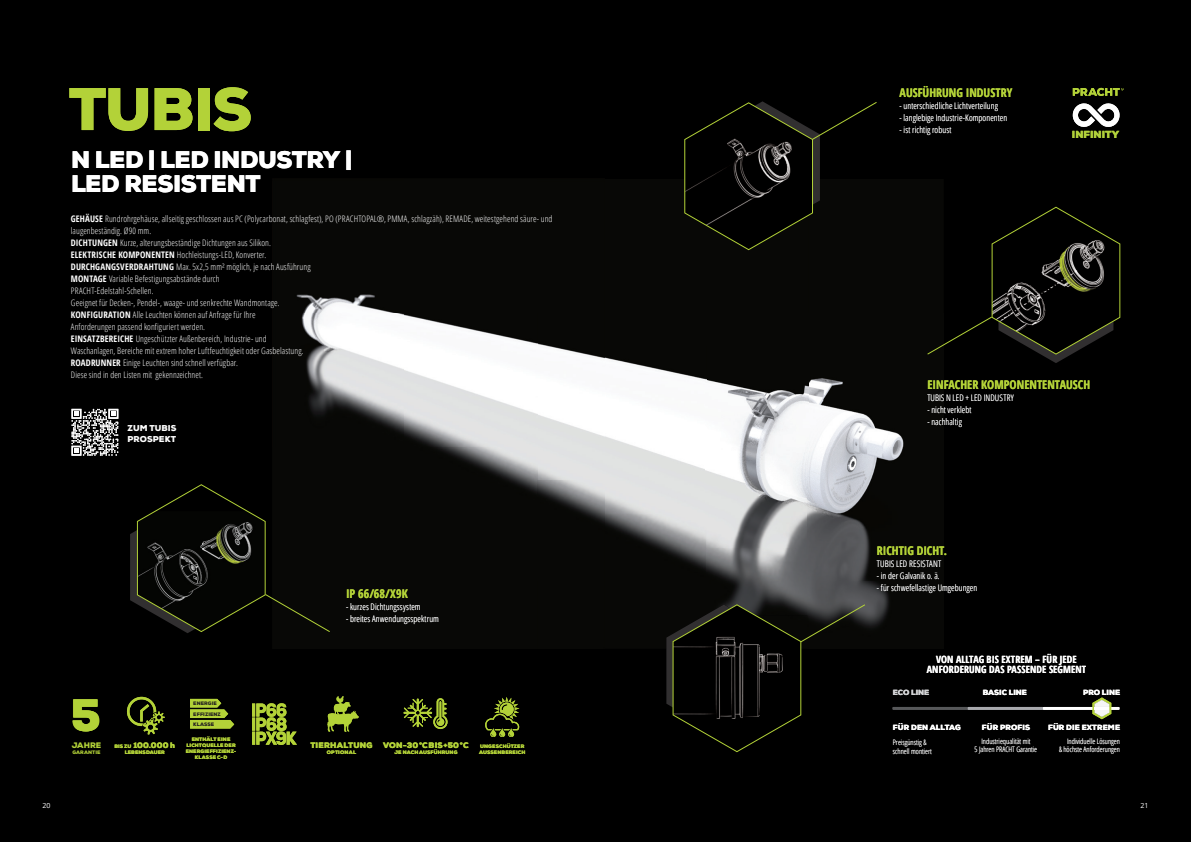
<style>
.page{position:relative;width:1191px;height:842px;background:#fff}
.page>*{position:absolute;margin:0;border:0;box-sizing:border-box;transform-origin:0 0}
.t1{font:900 60px "Nexa";letter-spacing:-.025em;color:#b3d238}
.t2{font:900 45.2px "Nexa";color:#b3d238}
.t3{font:900 24px/24px "Nexa";letter-spacing:-.02em;color:#fff}
.t4{font:700 condensed 12px "Open Sans";color:#b3d238}
.t5{font:900 10.2px "Nexa";color:#b2d23b}
.t6{font:700 condensed 10px/10px "Open Sans";letter-spacing:.01em;color:#fff;text-align:center}
.t7{font:300 condensed 9px/12px "Open Sans";letter-spacing:.01em;color:#fff}
.t8{font:900 8.5px/10.2px "Nexa";letter-spacing:.005em;color:#fff}
.t9{font:900 8px "Nexa";letter-spacing:.01em;color:#b3d238}
.t10{font:900 8px "Nexa";letter-spacing:.03em;color:#b3d238}
.t11{font:300 condensed 7.5px/8px "Open Sans";color:#fff;text-align:center}
.t12{font:900 7.5px "Nexa";letter-spacing:.015em;color:#fff}
.t13{font:900 7.5px "Nexa";color:#d1d2d4}
.t14{font:7px "Open Sans";color:#fff}
.t15{font:900 5px/6px "Nexa";letter-spacing:.02em;color:#b3d238;text-align:center}
.t16{font:900 5px/10.5px "Nexa";letter-spacing:.015em;color:#231f20}
.t17{font:900 5px "Nexa";letter-spacing:.04em;color:#b3d238}
.s1{font-weight:700}
.s2{font-size:5px}
</style>
<div class="page">
<div style="left:587px;top:0;width:604px;height:842px;background:#000"></div>
<div style="left:0;top:0;width:604px;height:842px;background:#000"></div>
<img style="left:296px;top:294px;width:410px;height:279px">
<img style="left:808px;top:378px;width:96px;height:253px">
<img style="left:706px;top:379px;width:102px;height:224px">
<svg style="left:130px;top:484px;width:201px;height:149px"></svg>
<svg style="left:684px;top:101px;width:193px;height:150px"></svg>
<svg style="left:927px;top:206px;width:193px;height:157px"></svg>
<svg style="left:666px;top:603px;width:200px;height:150px"></svg>
<svg style="left:1072px;top:88px;width:51px;height:39px"></svg>
<svg style="left:71px;top:409px;width:47px;height:47px"></svg>
<svg style="left:252px;top:703px;width:45px;height:42px"></svg>
<svg style="left:403px;top:698px;width:44px;height:31px"></svg>
<svg style="left:327px;top:696px;width:32px;height:36px"></svg>
<svg style="left:127px;top:697px;width:38px;height:38px"></svg>
<svg style="left:190px;top:699px;width:44px;height:29px"></svg>
<svg style="left:485px;top:697px;width:34px;height:40px"></svg>
<hr style="left:892px;top:707px;width:76px;height:3px;background:#57585a">
<hr style="left:967px;top:707px;width:76px;height:3px;background:#a8a9ad">
<hr style="left:1043px;top:707px;width:76px;height:3px;background:#fff">
<svg style="left:1092px;top:697px;width:19px;height:22px"></svg>
<h1 class="t1" style="left:68px;top:71px;width:185px">TUBIS</h1>
<h3 class="t3" style="left:71px;top:148px;width:283px">N LED | LED INDUSTRY |<br>LED RESISTENT</h3>
<p class="t7" style="left:71px;top:213px;width:483px"><span class="s1">GEHÄUSE</span> Rundrohrgehäuse, allseitig geschlossen aus PC (Polycarbonat, schlagfest), PO (PRACHTOPAL®, PMMA, schlagzäh), REMADE, weitestgehend säure- und laugenbeständig. Ø90 mm.<br><span class="s1">DICHTUNGEN</span> Kurze, alterungsbeständige Dichtungen aus Silikon.<br><span class="s1">ELEKTRISCHE KOMPONENTEN</span> Hochleistungs-LED, Konverter.<br><span class="s1">DURCHGANGSVERDRAHTUNG</span> Max. 5x2,5 mm² möglich, je nach Ausführung<br><span class="s1">MONTAGE</span> Variable Befestigungsabstände durch<br>PRACHT-Edelstahl-Schellen.<br>Geeignet für Decken-, Pendel-, waage- und senkrechte Wandmontage.<br><span class="s1">KONFIGURATION</span> Alle Leuchten können auf Anfrage für Ihre<br>Anforderungen passend konfiguriert werden.<br><span class="s1">EINSATZBEREICHE</span> Ungeschützter Außenbereich, Industrie- und<br>Waschanlagen, Bereiche mit extrem hoher Luftfeuchtigkeit oder Gasbelastung.<br><span class="s1">ROADRUNNER</span> Einige Leuchten sind schnell verfügbar.<br>Diese sind in den Listen mit gekennzeichnet.</p>
<p class="t8" style="left:128px;top:423px;width:50px">ZUM TUBIS<br>PROSPEKT</p>
<h2 class="t2" style="left:71px;top:686px;width:32px">5</h2>
<p class="t9" style="left:72px;top:740px;width:31px">JAHRE</p>
<p class="t15" style="left:72px;top:749px;width:30px">GARANTIE</p>
<p class="t9" style="left:114px;top:740px;width:62px"><span class="s2">BIS ZU</span> 100.000 h</p>
<p class="t15" style="left:125px;top:749px;width:42px">LEBENSDAUER</p>
<p class="t16" style="left:193px;top:698px;width:29px">ENERGIE<br>EFFIZIENZ<br>KLASSE</p>
<p class="t15" style="left:186px;top:736px;width:52px">ENTHÄLT EINE<br>LICHTQUELLE DER<br>ENERGIEFFIZIENZ-<br>KLASSE C-D</p>
<h3 class="t4" style="left:346px;top:585px;width:63px">IP 66/68/X9K</h3>
<p class="t7" style="left:346px;top:600px;width:76px">- kurzes Dichtungssystem</p>
<p class="t7" style="left:346px;top:612px;width:94px">- breites Anwendungsspektrum</p>
<p class="t10" style="left:310px;top:740px;width:64px">TIERHALTUNG</p>
<p class="t17" style="left:327px;top:749px;width:31px">OPTIONAL</p>
<p class="t9" style="left:383px;top:740px;width:87px">VON -30 °C BIS +50 °C</p>
<p class="t15" style="left:394px;top:749px;width:65px">JE NACH AUSFÜHRUNG</p>
<p class="t15" style="left:479px;top:743px;width:48px;text-align:left">UNGESCHÜTZER<br>AUSSENBEREICH</p>
<h3 class="t4" style="left:899px;top:84px;width:114px">AUSFÜHRUNG INDUSTRY</h3>
<p class="t7" style="left:899px;top:99px;width:100px">- unterschiedliche Lichtverteilung</p>
<p class="t7" style="left:899px;top:111px;width:109px">- langlebige Industrie-Komponenten</p>
<p class="t7" style="left:899px;top:123px;width:53px">- ist richtig robust</p>
<p class="t5" style="left:1071px;top:128px;width:49px">INFINITY</p>
<h3 class="t4" style="left:927px;top:376px;width:164px">EINFACHER KOMPONENTENTAUSCH</h3>
<p class="t7" style="left:927px;top:391px;width:88px">TUBIS N LED + LED INDUSTRY</p>
<p class="t7" style="left:927px;top:403px;width:45px">- nicht verklebt</p>
<p class="t7" style="left:927px;top:415px;width:36px">- nachhaltig</p>
<h3 class="t4" style="left:877px;top:542px;width:72px">RICHTIG DICHT.</h3>
<p class="t7" style="left:877px;top:557px;width:66px">TUBIS LED RESISTANT</p>
<p class="t7" style="left:877px;top:569px;width:64px">- in der Galvanik o. ä.</p>
<p class="t7" style="left:877px;top:581px;width:102px">- für schwefellastige Umgebungen</p>
<p class="t6" style="left:926px;top:654px;width:161px">VON ALLTAG BIS EXTREM – FÜR JEDE<br>ANFORDERUNG DAS PASSENDE SEGMENT</p>
<p class="t13" style="left:893px;top:687px;width:38px">ECO LINE</p>
<p class="t12" style="left:982px;top:687px;width:46px">BASIC LINE</p>
<p class="t12" style="left:1083px;top:687px;width:39px">PRO LINE</p>
<p class="t12" style="left:893px;top:723px;width:69px">FÜR DEN ALLTAG</p>
<p class="t11" style="left:893px;top:738px;width:40px;line-height:9px;text-align:left">Preisgünstig &amp; schnell montiert</p>
<p class="t12" style="left:981px;top:723px;width:50px">FÜR PROFIS</p>
<p class="t11" style="left:974px;top:737px;width:64px">Industriequalität mit<br>5 Jahren PRACHT Garantie</p>
<p class="t12" style="left:1048px;top:723px;width:73px">FÜR DIE EXTREME</p>
<p class="t11" style="left:1059px;top:737px;width:63px;text-align:right">Individuelle Lösungen<br>&amp; höchste Anforderungen</p>
<p class="t14" style="left:43px;top:801px;width:10px">20</p>
<p class="t14" style="left:1140px;top:801px;width:10px">21</p>
</div>
